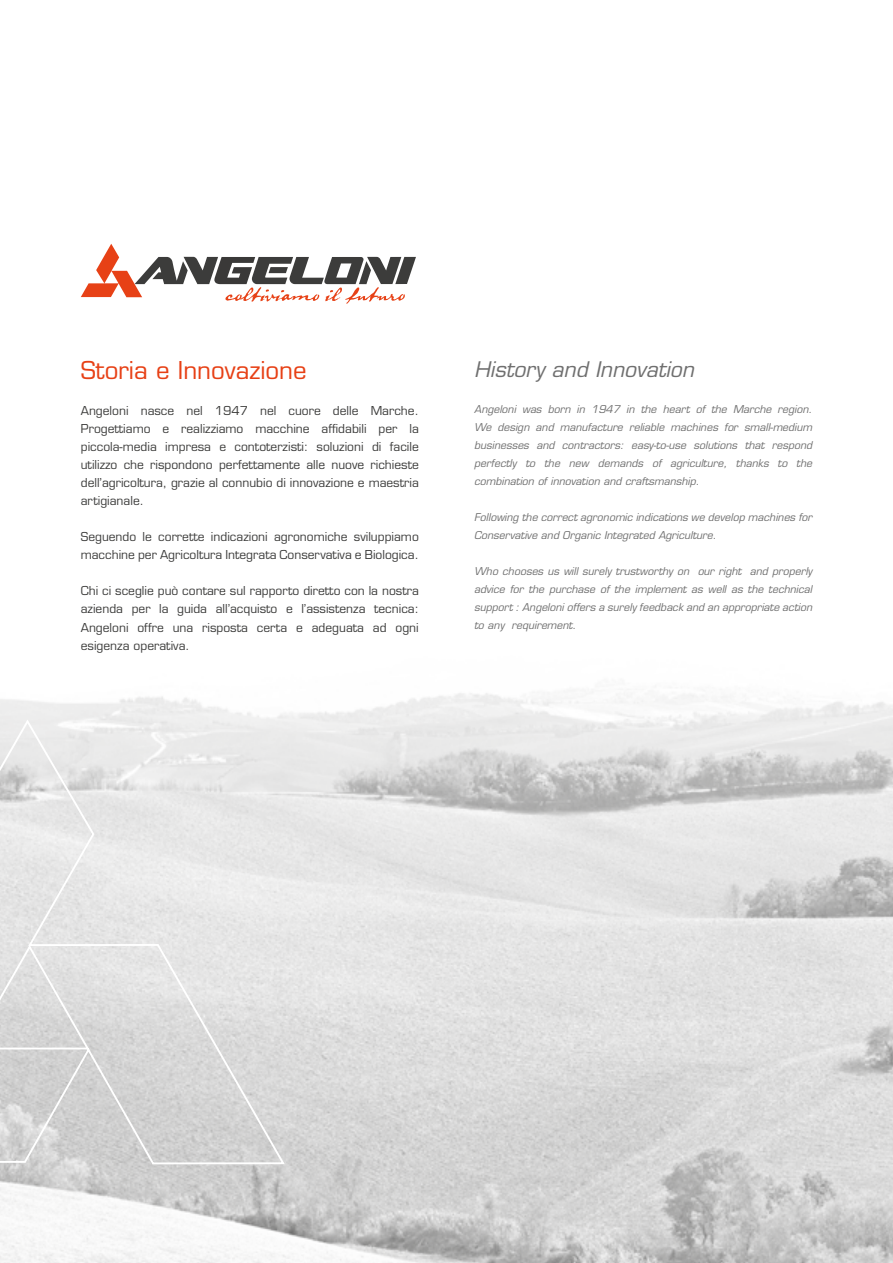
<style>
.page{position:relative;width:893px;height:1263px;background:#fff}
.page>*{position:absolute;margin:0;border:0;box-sizing:border-box;transform-origin:0 0}
.t1{font:24px "Eurostile LT Std";color:#e74015}
.t2{font:italic 21px "Eurostile LT Std";color:#6f6f6f}
.t3{font:12px/18px "Eurostile LT Std";color:#3c3c3b;text-align:justify}
.t4{font:italic 10.5px/18px "Eurostile LT Std";color:#6f6f6f;text-align:justify}
</style>
<div class="page">
<img style="left:0;top:691px;width:893px;height:572px">
<svg style="left:81px;top:244px;width:335px;height:60px"></svg>
<svg style="left:0;top:717px;width:286px;height:448px;background:#e0e0e0"></svg>
<h1 class="t1" style="left:81px;top:356px;width:227px">Storia e Innovazione</h1>
<p class="t3" style="left:81px;top:402px;width:340px">Angeloni nasce nel 1947 nel cuore delle Marche.<br>Progettiamo e realizziamo macchine affidabili per la piccola-media impresa e contoterzisti: soluzioni di facile utilizzo che rispondono perfettamente alle nuove richieste dell’agricoltura, grazie al connubio di innovazione e maestria artigianale.</p>
<p class="t3" style="left:81px;top:528px;width:340px">Seguendo le corrette indicazioni agronomiche sviluppiamo macchine per Agricoltura Integrata Conservativa e Biologica.</p>
<p class="t3" style="left:81px;top:582px;width:340px">Chi ci sceglie può contare sul rapporto diretto con la nostra azienda per la guida all’acquisto e l’assistenza tecnica:<br>Angeloni offre una risposta certa e adeguata ad ogni esigenza operativa.</p>
<h2 class="t2" style="left:474px;top:357px;width:221px">History and Innovation</h2>
<p class="t4" style="left:474px;top:401px;width:340px">Angeloni was born in 1947 in the heart of the Marche region.<br>We design and manufacture reliable machines for small-medium businesses and contractors: easy-to-use solutions that respond perfectly to the new demands of agriculture, thanks to the combination of innovation and craftsmanship.</p>
<p class="t4" style="left:474px;top:509px;width:340px">Following the correct agronomic indications we develop machines for<br>Conservative and Organic Integrated Agriculture.</p>
<p class="t4" style="left:474px;top:563px;width:340px">Who chooses us will surely trustworthy on our right and properly advice for the purchase of the implement as well as the technical support : Angeloni offers a surely feedback and an appropriate action to any requirement.</p>
</div>
